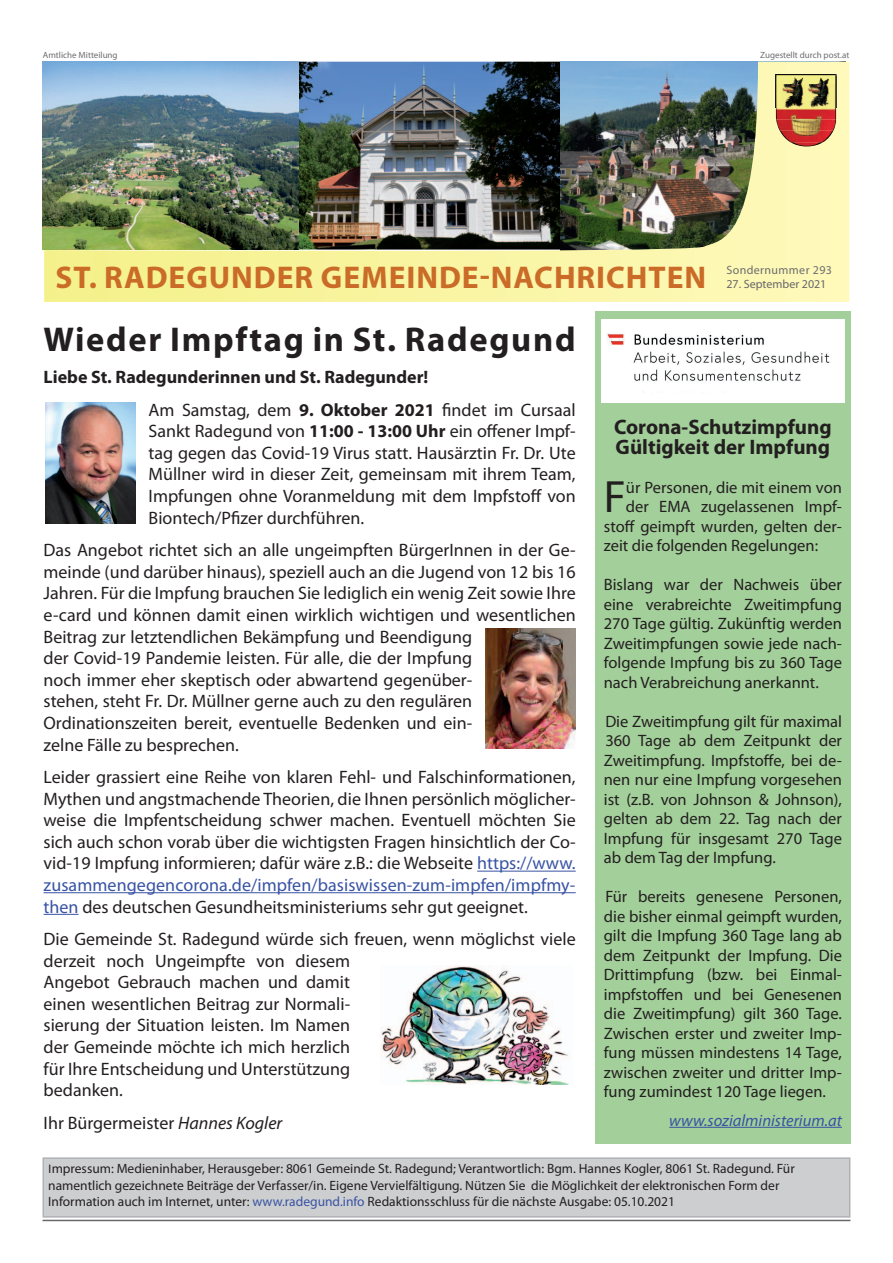
<style>
.page{position:relative;width:893px;height:1263px;background:#fff}
.page>*{position:absolute;margin:0;border:0;box-sizing:border-box;transform-origin:0 0}
.t1{font:45.45px "Myriad Pro";color:#231f20}
.t2{font:700 34.5px "Myriad Pro";letter-spacing:.05em;color:#231f20}
.t3{font:700 31.5px "Myriad Pro";letter-spacing:.03em;color:#ca6b28}
.t4{font:700 21px/19.5px "Myriad Pro";color:#231f20}
.t5{font:18px/21.6px "Myriad Pro";color:#231f20;text-align:justify}
.t6{font:700 18px/32.4px "Myriad Pro";color:#231f20}
.t7{font:16.5px/19.5px "Myriad Pro";color:#231f20;text-align:justify}
.t8{font:italic 16.5px "Myriad Pro";color:#3853a3}
.t9{font:13.5px/16.5px "Myriad Pro";color:#231f20}
.t10{font:12px "Myriad Pro";color:#67676a}
.t11{font:12px "Myriad Pro";letter-spacing:.03em;color:#6c6d70}
.t12{font:9px "Myriad Pro";color:#6c6d70}
.s1{font-weight:400}
.s2{font-weight:700}
.s3{color:#3853a3}
.s4{font-style:italic}
.s5{font-family:"Calibri"}
</style>
<div class="page">
<img style="left:44px;top:62px;width:805px;height:240px">
<img style="left:776px;top:74px;width:60px;height:57px">
<img style="left:780px;top:131px;width:53px;height:11px">
<img style="left:790px;top:142px;width:33px;height:4px">
<img style="left:292px;top:62px;width:7px;height:188px">
<hr style="left:43px;top:1220px;width:807px;height:1px;background:#67676a">
<div style="left:595px;top:311px;width:255px;height:833px;background:#a3cf9a"></div>
<hr style="left:669px;top:1127px;width:173px;height:1px;background:#3853a3">
<hr style="left:477px;top:871px;width:99px;height:1px;background:#3853a3">
<hr style="left:44px;top:892px;width:532px;height:1px;background:#3853a3">
<hr style="left:44px;top:914px;width:35px;height:1px;background:#3853a3">
<div style="left:43px;top:1158px;width:807px;height:59px;background:#cdced0"></div>
<div style="left:43px;top:1157px;width:807px;height:60px;border:2px solid #b0b1b5"></div>
<img style="left:45px;top:402px;width:91px;height:122px">
<img style="left:485px;top:629px;width:91px;height:120px">
<img style="left:380px;top:965px;width:189px;height:119px">
<img style="left:602px;top:320px;width:242px;height:82px">
<p class="t12" style="left:43px;top:49px;width:76px">Amtliche Mitteilung</p>
<p class="t12" style="left:760px;top:49px;width:91px">Zugestellt durch post.at</p>
<h3 class="t3" style="left:56px;top:257px;width:652px">ST. RADEGUNDER GEMEINDE-NACHRICHTEN</h3>
<p class="t11" style="left:726px;top:262px;width:107px">Sondernummer 293</p>
<p class="t10" style="left:726px;top:277px;width:102px">27. September 2021</p>
<h2 class="t2" style="left:44px;top:317px;width:534px">Wieder Impftag in St. Radegund</h2>
<p class="t6" style="left:149px;top:360px;width:429px;text-indent:-105px">Liebe St. Radegunderinnen und St. Radegunder!<br><span class="s1">Am Samstag, dem</span> 9. Oktober 2021 <span class="s1">findet im Cursaal</span></p>
<p class="t5" style="left:149px;top:420px;width:429px">Sankt Radegund von <span class="s2">11:00 - 13:00 Uhr</span> ein offener Impf&shy;tag gegen das Covid-19 Virus statt. Hausärztin Fr. Dr. Ute Müllner wird in dieser Zeit, gemeinsam mit ihrem Team, Impfungen ohne Voranmeldung mit dem Impfstoff von Biontech/Pfizer durchführen.</p>
<p class="t5" style="left:44px;top:539px;width:534px;text-align:left">Das Angebot richtet sich an alle ungeimpften BürgerInnen in der Ge&shy;meinde (und darüber hinaus), speziell auch an die Jugend von 12 bis 16<br>Jahren. Für die Impfung brauchen Sie lediglich ein wenig Zeit sowie Ihre e-card und können damit einen wirklich wichtigen und wesentlichen Beitrag zur letztendlichen Bekämpfung und Beendigung<br>der Covid-19 Pandemie leisten. Für alle, die der Impfung<br>noch immer eher skeptisch oder abwartend gegenüber-<br>stehen, steht Fr. Dr. Müllner gerne auch zu den regulären Ordinationszeiten bereit, eventuelle Bedenken und ein-<br>zelne Fälle zu besprechen.</p>
<p class="t5" style="left:44px;top:766px;width:534px">Leider grassiert eine Reihe von klaren Fehl- und Falschinformationen, Mythen und angstmachende Theorien, die Ihnen persönlich möglicher&shy;weise die Impfentscheidung schwer machen. Eventuell möchten Sie sich auch schon vorab über die wichtigsten Fragen hinsichtlich der Co&shy;vid-19 Impfung informieren; dafür wäre z.B.: die Webseite <span class="s3">https://www. zusammengegencorona.de/impfen/basiswissen-zum-impfen/impfmy&shy;then</span> des deutschen Gesundheitsministeriums sehr gut geeignet.</p>
<p class="t5" style="left:44px;top:928px;width:534px;text-align:left">Die Gemeinde St. Radegund würde sich freuen, wenn möglichst viele derzeit noch Ungeimpfte von diesem<br>Angebot Gebrauch machen und damit<br>einen wesentlichen Beitrag zur Normali-<br>sierung der Situation leisten. Im Namen<br>der Gemeinde möchte ich mich herzlich<br>für Ihre Entscheidung und Unterstützung<br>bedanken.</p>
<p class="t5" style="left:44px;top:1111px;width:240px">Ihr Bürgermeister <span class="s4">Hannes Kogler</span></p>
<p class="t9" style="left:48px;top:1160px;width:748px"><span class="s5">I</span>mpressum: Medieninhaber, Herausgeber: 8061 Gemeinde St. Radegund; Verantwortlich: Bgm. Hannes Kogler, 8061 St. Radegund. Für namentlich gezeichnete Beiträge der Verfasser/in. Eigene Vervielfältigung. Nützen Sie die Möglichkeit der elektronischen Form der<br>Information auch im Internet, unter: <span class="s3">www.radegund.info</span> Redaktionsschluss für die nächste Ausgabe: 05.10.2021</p>
<p class="t4" style="left:614px;top:416px;width:219px">Corona-Schutzimpfung<br>Gültigkeit der Impfung</p>
<h1 class="t1" style="left:604px;top:469px;width:24px">F</h1>
<p class="t7" style="left:626px;top:477px;width:217px">ür Personen, die mit einem von</p>
<p class="t7" style="left:626px;top:496px;width:217px">der EMA zugelassenen Impf-</p>
<p class="t7" style="left:604px;top:516px;width:240px">stoff geimpft wurden, gelten der-</p>
<p class="t7" style="left:604px;top:535px;width:216px">zeit die folgenden Regelungen:</p>
<p class="t7" style="left:604px;top:574px;width:240px">Bislang war der Nachweis über eine verabreichte Zweitimpfung 270 Tage gültig. Zukünftig werden Zweitimpfungen sowie jede nach&shy;folgende Impfung bis zu 360 Tage nach Verabreichung anerkannt.</p>
<p class="t7" style="left:604px;top:711px;width:240px">Die Zweitimpfung gilt für maximal 360 Tage ab dem Zeitpunkt der Zweitimpfung. Impfstoffe, bei de&shy;nen nur eine Impfung vorgesehen ist (z.B. von Johnson &amp; Johnson), gelten ab dem 22. Tag nach der Impfung für insgesamt 270 Tage ab dem Tag der Impfung.</p>
<p class="t7" style="left:604px;top:886px;width:240px">Für bereits genesene Personen, die bisher einmal geimpft wurden, gilt die Impfung 360 Tage lang ab dem Zeitpunkt der Impfung. Die Drittimpfung (bzw. bei Einmal&shy;impfstoffen und bei Genesenen die Zweitimpfung) gilt 360 Tage.<br>Zwischen erster und zweiter Imp&shy;fung müssen mindestens 14 Tage, zwischen zweiter und dritter Imp&shy;fung zumindest 120 Tage liegen.</p>
<p class="t8" style="left:669px;top:1110px;width:174px">www.sozialministerium.at</p>
</div>
